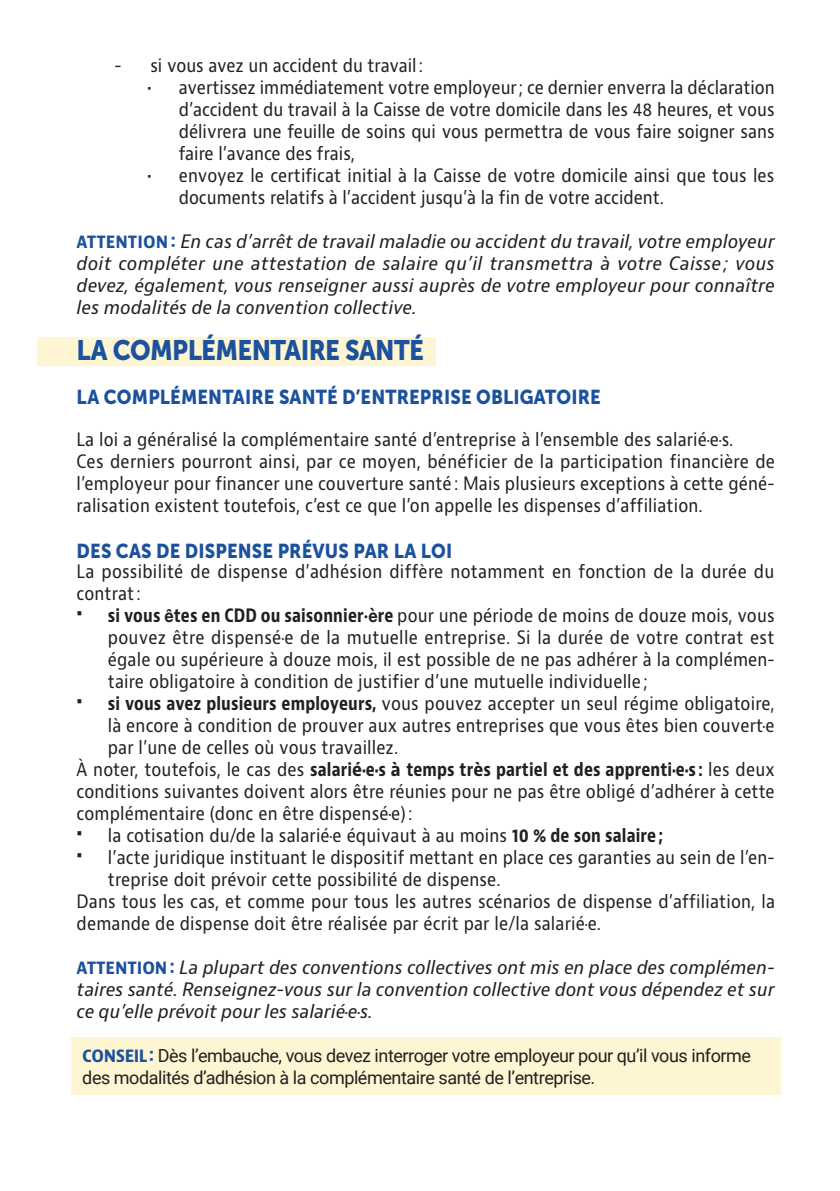
<style>
.page{position:relative;width:840px;height:1191px;background:#fff}
.page>*{position:absolute;margin:0;border:0;box-sizing:border-box;transform-origin:0 0}
.t1{font:28px "Museo Sans 900";letter-spacing:-.025em;color:#1c529d;scale:.9 1}
.t2{font:20px "Museo Sans 900";letter-spacing:.01em;color:#1c529d;scale:.9 1}
.t3{font:18px/22px "Bernino Sans";letter-spacing:.01em;color:#231f20;scale:.9 1}
.t4{font:italic 18px/22px "Bernino Sans";letter-spacing:-.005em;color:#231f20;text-align:justify}
.t5{font:18px/22px "Roboto";letter-spacing:-.025em;color:#231f20}
.t6{font:700 condensed 18px "Bernino Sans";letter-spacing:.01em;color:#231f20;scale:.9 1}
.s1{font-weight:700;font-style:normal;font-stretch:condensed;color:#1c529d}
.s2{font-size:28px}
.s3{font-weight:700;font-stretch:condensed}
.s4{font-family:"Helvetica Neue";font-weight:700}
.s5{font-weight:400;font-stretch:normal}
.s6{font-stretch:normal}
.s7{font-family:"Bernino Sans";font-weight:700;font-stretch:condensed;color:#1c529d}
</style>
<div class="page">
<div style="left:37px;top:337px;width:398px;height:28px;background:#fef5d2"></div>
<div style="left:71px;top:1037px;width:709px;height:58px;background:#fef5d2"></div>
<p class="t3" style="left:114px;top:55px;width:344px">- si vous avez un accident du travail:</p>
<p class="t3" style="left:179px;top:77px;width:663px;text-align:justify;text-indent:-31px">• avertissez immédiatement votre employeur; ce dernier enverra la déclaration d’accident du travail à la Caisse de votre domicile dans les 48 heures, et vous délivrera une feuille de soins qui vous permettra de vous faire soigner sans faire l’avance des frais,</p>
<p class="t3" style="left:179px;top:165px;width:663px;text-indent:-31px">• envoyez le certificat initial à la Caisse de votre domicile ainsi que tous les documents relatifs à l’accident jusqu’à la fin de votre accident.</p>
<p class="t4" style="left:77px;top:231px;width:699px"><span class="s1">ATTENTION:</span> En cas d’arrêt de travail maladie ou accident du travail, votre employeur doit compléter une attestation de salaire qu’il transmettra à votre Caisse ; vous devez, également, vous renseigner aussi auprès de votre employeur pour connaître les modalités de la convention collective.</p>
<h1 class="t1" style="left:77px;top:334px;width:387px">LA COMPLÉMENTAIRE SANTÉ</h1>
<p class="t2" style="left:77px;top:386px;width:583px">LA COMPLÉMENTAIRE SANTÉ D’ENTREPRISE OBLIGATOIRE</p>
<p class="t3" style="left:77px;top:429px;width:777px">La loi a généralisé la complémentaire santé d’entreprise à l’ensemble des salarié·e·s.<br>Ces derniers pourront ainsi, par ce moyen, bénéficier de la participation financière de l’employeur pour financer une couverture santé : Mais plusieurs exceptions à cette géné&shy;ralisation existent toutefois, c’est ce que l’on appelle les dispenses d’affiliation.</p>
<p class="t2" style="left:77px;top:540px;width:418px">DES CAS DE DISPENSE PRÉVUS PAR LA LOI</p>
<p class="t3" style="left:77px;top:561px;width:776px">La possibilité de dispense d’adhésion diffère notamment en fonction de la durée du contrat :</p>
<p class="t3" style="left:108px;top:605px;width:742px;text-align:justify;text-indent:-31px"><span class="s2">•</span> <span class="s3">si vous</span> <span class="s4">ê</span><span class="s3">tes en CDD ou saisonnier</span><span class="s4">·è</span><span class="s3">re</span> pour une période de moins de douze mois, vous pouvez être dispensé·e de la mutuelle entreprise. Si la durée de votre contrat est égale ou supérieure à douze mois, il est possible de ne pas adhérer à la complémen&shy;taire obligatoire à condition de justifier d’une mutuelle individuelle ;</p>
<p class="t3" style="left:77px;top:693px;width:776px"><span class="s2">•</span> <span class="s3">si vous avez plusieurs employeurs,</span> vous pouvez accepter un seul régime obligatoire,</p>
<p class="t3" style="left:108px;top:715px;width:742px">là encore à condition de prouver aux autres entreprises que vous êtes bien couvert·e</p>
<p class="t3" style="left:108px;top:737px;width:324px">par l’une de celles où vous travaillez.</p>
<p class="t6" style="left:77px;top:758px;width:776px"><span class="s5">À noter, toutefois, le cas des</span> salari<span class="s6">é·</span>e<span class="s6">·</span>s <span class="s6">à</span> temps tr<span class="s6">è</span>s partiel et des apprenti<span class="s6">·</span>e<span class="s6">·</span>s : <span class="s5">les deux</span></p>
<p class="t3" style="left:77px;top:781px;width:776px">conditions suivantes doivent alors être réunies pour ne pas être obligé d’adhérer à cette</p>
<p class="t3" style="left:77px;top:803px;width:374px">complémentaire (donc en être dispensé·e):</p>
<p class="t3" style="left:77px;top:825px;width:653px"><span class="s2">•</span> la cotisation du/de la salarié·e équivaut à au moins <span class="s3">10 % de son salaire ;</span></p>
<p class="t3" style="left:77px;top:847px;width:776px"><span class="s2">•</span> l’acte juridique instituant le dispositif mettant en place ces garanties au sein de l’en-</p>
<p class="t3" style="left:108px;top:869px;width:437px">treprise doit prévoir cette possibilité de dispense.</p>
<p class="t3" style="left:77px;top:891px;width:777px">Dans tous les cas, et comme pour tous les autres scénarios de dispense d’affiliation, la</p>
<p class="t3" style="left:77px;top:913px;width:583px">demande de dispense doit être réalisée par écrit par le/la salarié·e.</p>
<p class="t4" style="left:77px;top:957px;width:699px"><span class="s1">ATTENTION:</span> La plupart des conventions collectives ont mis en place des complémen&shy;taires santé. Renseignez-vous sur la convention collective dont vous dépendez et sur ce qu’elle prévoit pour les salarié·e·s.</p>
<p class="t5" style="left:82px;top:1044px;width:669px"><span class="s7">CONSEIL:</span> Dès l’embauche, vous devez interroger votre employeur pour qu’il vous informe des modalités d’adhésion à la complémentaire santé de l’entreprise.</p>
</div>
